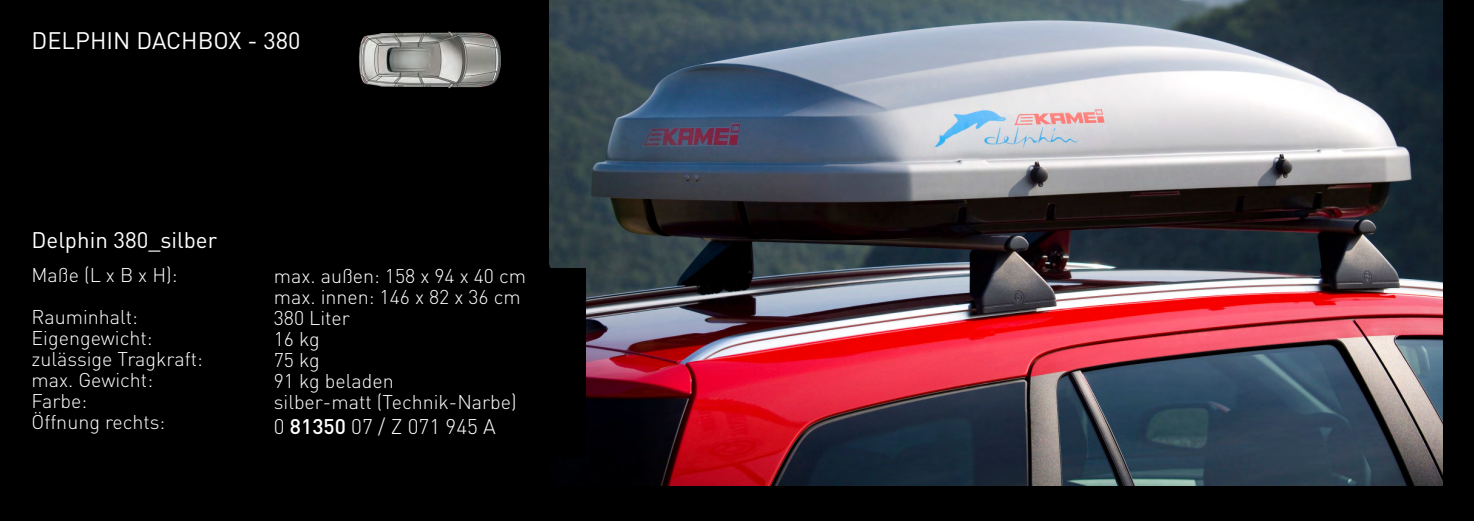
<style>
.page{position:relative;width:1474px;height:521px;background:#fff}
.page>*{position:absolute;margin:0;border:0;box-sizing:border-box;transform-origin:0 0}
.t1{font:23.62px "DINOT";color:#fff}
.t2{font:22.31px "DINOT";color:#fff}
.t3{font:300 21px "DINOT";color:#fff}
.t4{font:300 19.69px/21px "DINOT";color:#fff}
.s1{font-weight:500}
</style>
<div class="page">
<div style="left:0;top:0;width:1473px;height:521px;background:#000"></div>
<img style="left:550px;top:0;width:892px;height:485px">
<div style="left:274px;top:268px;width:312px;height:190px;background:#000"></div>
<img style="left:358px;top:32px;width:143px;height:56px">
<p class="t1" style="left:32px;top:24px;width:270px">DELPHIN DACHBOX - 380</p>
<p class="t2" style="left:32px;top:224px;width:187px">Delphin 380_silber</p>
<p class="t4" style="left:32px;top:253px;width:147px;line-height:42px">Maße (L x B x H):<br>Rauminhalt:</p>
<p class="t4" style="left:32px;top:326px;width:173px">Eigengewicht: zulässige Tragkraft: max. Gewicht:<br>Farbe:<br>Öffnung rechts:</p>
<p class="t4" style="left:274px;top:265px;width:254px">max. außen: 158 x 94 x 40 cm max. innen: 146 x 82 x 36 cm<br>380 Liter<br>16 kg<br>75 kg<br>91 kg beladen<br>silber-matt (Technik-Narbe)</p>
<p class="t3" style="left:274px;top:412px;width:224px">0 <span class="s1">81350</span> 07 / Z 071 945 A</p>
</div>
